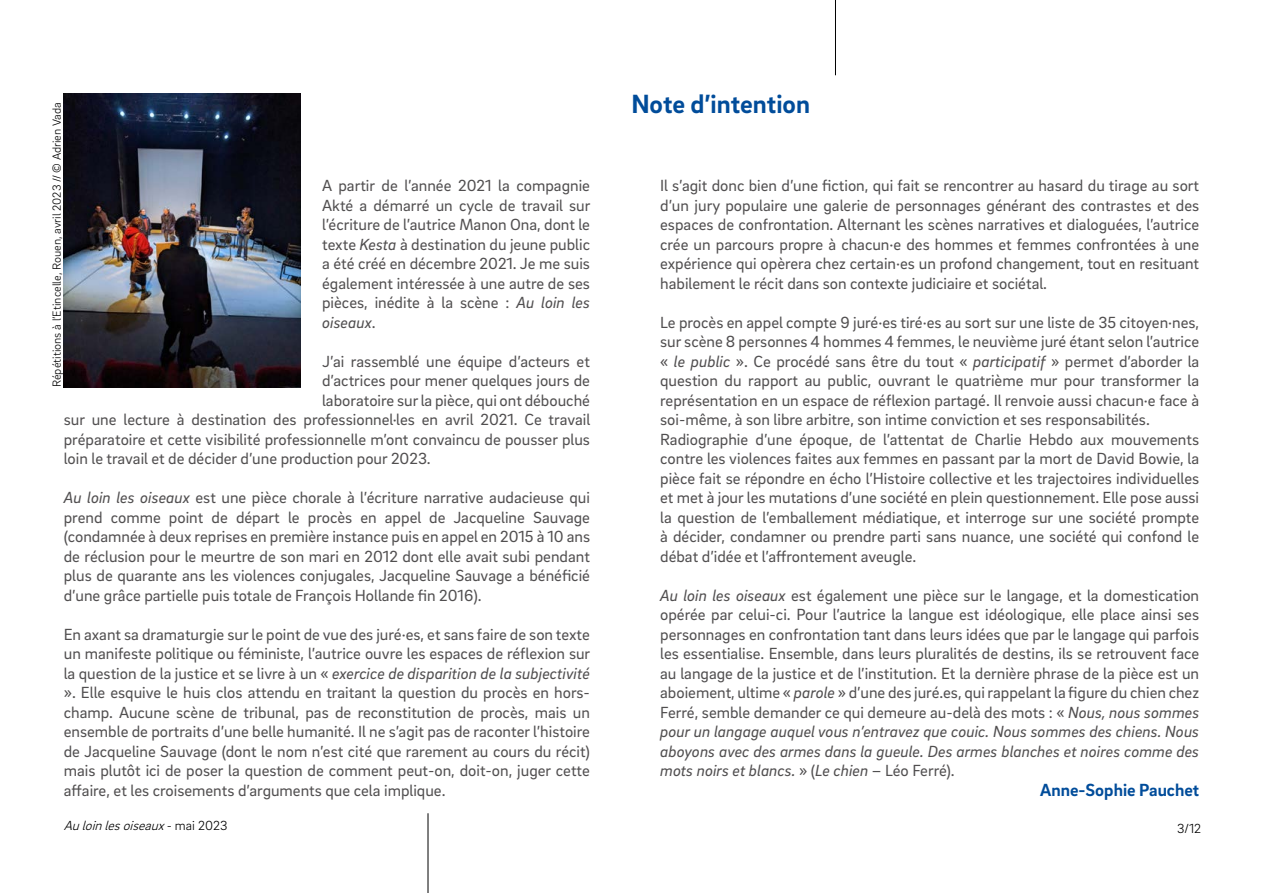
<style>
.page{position:relative;width:1263px;height:893px;background:#fff}
.page>*{position:absolute;margin:0;border:0;box-sizing:border-box;transform-origin:0 0}
.t1{font:700 27px "Brix Sans";color:#004c9a}
.t2{font:700 18px "Brix Sans";color:#004c9a}
.t3{font:16.5px/19.5px "Brix Sans";color:#514f50;text-align:justify}
.t4{font:italic 300 13.5px "Brix Sans";color:#000}
.t5{font:300 13.5px "Brix Sans";color:#000}
.t6{font:300 12px "Brix Sans";color:#000}
.s1{font-style:italic}
.s2{font-style:normal}
</style>
<div class="page">
<hr style="left:835px;top:0;width:1px;height:75px;background:#000">
<hr style="left:428px;top:813px;width:1px;height:80px;background:#000">
<img style="left:64px;top:94px;width:237px;height:293px">
<p class="t6" style="left:49px;top:387px;width:286px;rotate:-90deg">Répétitions à l’Etincelle, Rouen, avril 2023 // © Adrien Vada</p>
<p class="t3" style="left:322px;top:175px;width:270px">A partir de l’année 2021 la compagnie Akté a démarré un cycle de travail sur l’écriture de l’autrice Manon Ona, dont le texte <span class="s1">Kesta</span> à destination du jeune public a été créé en décembre 2021. Je me suis également intéressée à une autre de ses pièces, inédite à la scène : <span class="s1">Au loin les oiseaux</span>.</p>
<p class="t3" style="left:322px;top:351px;width:269px">J’ai rassemblé une équipe d’acteurs et</p>
<p class="t3" style="left:322px;top:370px;width:269px">d’actrices pour mener quelques jours de</p>
<p class="t3" style="left:322px;top:390px;width:269px">laboratoire sur la pièce, qui ont débouché</p>
<p class="t3" style="left:64px;top:409px;width:528px">sur une lecture à destination des professionnel·les en avril 2021. Ce travail</p>
<p class="t3" style="left:64px;top:429px;width:528px">préparatoire et cette visibilité professionnelle m’ont convaincu de pousser plus</p>
<p class="t3" style="left:64px;top:448px;width:368px">loin le travail et de décider d’une production pour 2023.</p>
<p class="t3" style="left:64px;top:487px;width:528px"><span class="s1">Au loin les oiseaux</span> est une pièce chorale à l’écriture narrative audacieuse qui prend comme point de départ le procès en appel de Jacqueline Sauvage (condamnée à deux reprises en première instance puis en appel en 2015 à 10 ans de réclusion pour le meurtre de son mari en 2012 dont elle avait subi pendant plus de quarante ans les violences conjugales, Jacqueline Sauvage a bénéficié d’une grâce partielle puis totale de François Hollande fin 2016).</p>
<p class="t3" style="left:64px;top:624px;width:528px">En axant sa dramaturgie sur le point de vue des juré·es, et sans faire de son texte un manifeste politique ou féministe, l’autrice ouvre les espaces de réflexion sur la question de la justice et se livre à un « <span class="s1">exercice de disparition de la subjectivité </span>». Elle esquive le huis clos attendu en traitant la question du procès en hors&shy;champ. Aucune scène de tribunal, pas de reconstitution de procès, mais un ensemble de portraits d’une belle humanité. Il ne s’agit pas de raconter l’histoire de Jacqueline Sauvage (dont le nom n’est cité que rarement au cours du récit) mais plutôt ici de poser la question de comment peut-on, doit-on, juger cette affaire, et les croisements d’arguments que cela implique.</p>
<h1 class="t1" style="left:631px;top:86px;width:180px">Note d’intention</h1>
<p class="t3" style="left:660px;top:175px;width:541px">Il s’agit donc bien d’une fiction, qui fait se rencontrer au hasard du tirage au sort d’un jury populaire une galerie de personnages générant des contrastes et des espaces de confrontation. Alternant les scènes narratives et dialoguées, l’autrice crée un parcours propre à chacun·e des hommes et femmes confrontées à une expérience qui opèrera chez certain·es un profond changement, tout en resituant habilement le récit dans son contexte judiciaire et sociétal.</p>
<p class="t3" style="left:660px;top:312px;width:541px;text-align:left">Le procès en appel compte 9 juré·es tiré·es au sort sur une liste de 35 citoyen·nes, sur scène 8 personnes 4 hommes 4 femmes, le neuvième juré étant selon l’autrice « <span class="s1">le public</span> ». Ce procédé sans être du tout « <span class="s1">participatif</span> » permet d’aborder la question du rapport au public, ouvrant le quatrième mur pour transformer la représentation en un espace de réflexion partagé. Il renvoie aussi chacun·e face à soi-même, à son libre arbitre, son intime conviction et ses responsabilités.<br>Radiographie d’une époque, de l’attentat de Charlie Hebdo aux mouvements contre les violences faites aux femmes en passant par la mort de David Bowie, la pièce fait se répondre en écho l’Histoire collective et les trajectoires individuelles et met à jour les mutations d’une société en plein questionnement. Elle pose aussi la question de l’emballement médiatique, et interroge sur une société prompte à décider, condamner ou prendre parti sans nuance, une société qui confond le débat d’idée et l’affrontement aveugle.</p>
<p class="t3" style="left:660px;top:585px;width:541px"><span class="s1">Au loin les oiseaux</span> est également une pièce sur le langage, et la domestication opérée par celui-ci. Pour l’autrice la langue est idéologique, elle place ainsi ses personnages en confrontation tant dans leurs idées que par le langage qui parfois les essentialise. Ensemble, dans leurs pluralités de destins, ils se retrouvent face au langage de la justice et de l’institution. Et la dernière phrase de la pièce est un aboiement, ultime « <span class="s1">parole</span> » d’une des juré.es, qui rappelant la figure du chien chez Ferré, semble demander ce qui demeure au-delà des mots : « <span class="s1">Nous, nous sommes pour un langage auquel vous n’entravez que couic. Nous sommes des chiens. Nous aboyons avec des armes dans la gueule. Des armes blanches et noires comme des mots noirs et blancs.</span> » (<span class="s1">Le chien</span> – Léo Ferré).</p>
<p class="t2" style="left:1040px;top:778px;width:160px">Anne-Sophie Pauchet</p>
<p class="t4" style="left:64px;top:817px;width:165px">Auloinlesoiseaux<span class="s2">- m a i 2 0 2 3</span></p>
<p class="t5" style="left:1177px;top:820px;width:26px">3/12</p>
</div>
